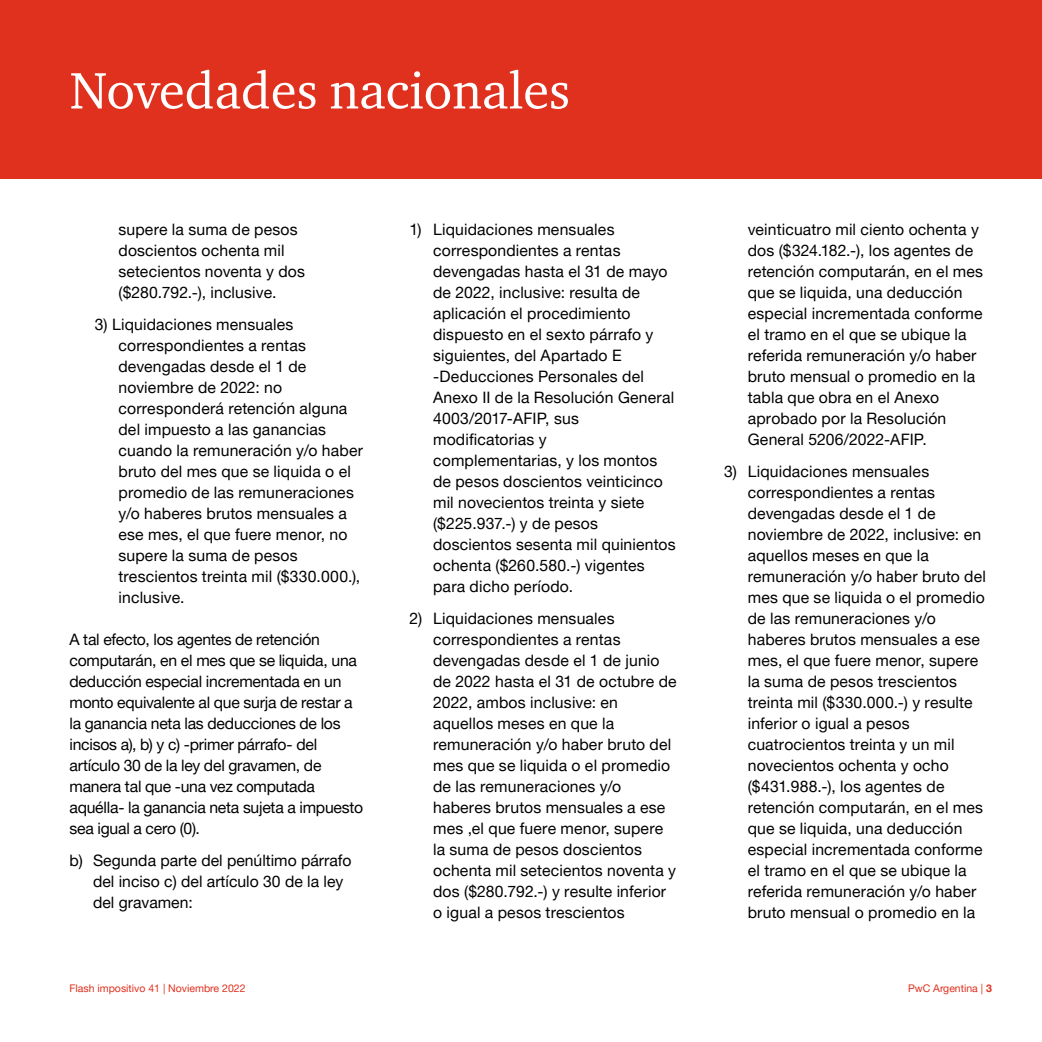
<style>
.page{position:relative;width:1042px;height:1042px;background:#fff}
.page>*{position:absolute;margin:0;border:0;box-sizing:border-box;transform-origin:0 0}
.t1{font:52.5px "ITC Charter Com";color:#fff}
.t2{font:15.75px/21px "Helvetica Neue LT Pro";letter-spacing:.01em;color:#000}
.t3{font:15.75px/21px "Helvetica Neue LT Pro";letter-spacing:-.015em;color:#000}
.t4{font:10.5px "Helvetica Neue LT Pro";color:#e0301e}
.s1{font-weight:700}
</style>
<div class="page">
<div style="left:0;top:0;width:1042px;height:179px;background:#e0301e"></div>
<h1 class="t1" style="left:70px;top:58px;width:502px">Novedades nacionales</h1>
<p class="t2" style="left:118px;top:219px;width:188px">supere la suma de pesos doscientos ochenta mil setecientos noventa y dos ($280.792.-), inclusive.</p>
<p class="t2" style="left:118px;top:313px;width:246px;text-indent:-24px">3) Liquidaciones mensuales correspondientes a rentas devengadas desde el 1 de noviembre de 2022: no corresponderá retención alguna del impuesto a las ganancias cuando la remuneración y/o haber bruto del mes que se liquida o el promedio de las remuneraciones y/o haberes brutos mensuales a ese mes, el que fuere menor, no supere la suma de pesos trescientos treinta mil ($330.000.), inclusive.</p>
<p class="t3" style="left:69px;top:628px;width:295px">A tal efecto, los agentes de retención computarán, en el mes que se liquida, una deducción especial incrementada en un monto equivalente al que surja de restar a la ganancia neta las deducciones de los incisos a), b) y c) -primer párrafo- del artículo 30 de la ley del gravamen, de manera tal que -una vez computada aquélla- la ganancia neta sujeta a impuesto sea igual a cero (0).</p>
<p class="t2" style="left:93px;top:849px;width:260px;text-indent:-24px">b) Segunda parte del penúltimo párrafo del inciso c) del artículo 30 de la ley del gravamen:</p>
<p class="t2" style="left:433px;top:219px;width:244px;text-indent:-24px">1) Liquidaciones mensuales correspondientes a rentas devengadas hasta el 31 de mayo de 2022, inclusive: resulta de aplicación el procedimiento dispuesto en el sexto párrafo y siguientes, del Apartado E -Deducciones Personales del<br>Anexo II de la Resolución General<br>4003/2017-AFIP, sus modificatorias y complementarias, y los montos de pesos doscientos veinticinco mil novecientos treinta y siete ($225.937.-) y de pesos doscientos sesenta mil quinientos ochenta ($260.580.-) vigentes para dicho período.</p>
<p class="t2" style="left:433px;top:607px;width:245px;text-indent:-24px">2) Liquidaciones mensuales correspondientes a rentas devengadas desde el 1 de junio de 2022 hasta el 31 de octubre de<br>2022, ambos inclusive: en aquellos meses en que la remuneración y/o haber bruto del mes que se liquida o el promedio de las remuneraciones y/o haberes brutos mensuales a ese mes ,el que fuere menor, supere la suma de pesos doscientos ochenta mil setecientos noventa y dos ($280.792.-) y resulte inferior o igual a pesos trescientos</p>
<p class="t2" style="left:748px;top:219px;width:237px">veinticuatro mil ciento ochenta y dos ($324.182.-), los agentes de retención computarán, en el mes que se liquida, una deducción especial incrementada conforme el tramo en el que se ubique la referida remuneración y/o haber bruto mensual o promedio en la tabla que obra en el Anexo aprobado por la Resolución<br>General 5206/2022-AFIP.</p>
<p class="t2" style="left:748px;top:460px;width:240px;text-indent:-24px">3) Liquidaciones mensuales correspondientes a rentas devengadas desde el 1 de noviembre de 2022, inclusive: en aquellos meses en que la remuneración y/o haber bruto del mes que se liquida o el promedio de las remuneraciones y/o haberes brutos mensuales a ese mes, el que fuere menor, supere la suma de pesos trescientos treinta mil ($330.000.-) y resulte inferior o igual a pesos cuatrocientos treinta y un mil novecientos ochenta y ocho ($431.988.-), los agentes de retención computarán, en el mes que se liquida, una deducción especial incrementada conforme el tramo en el que se ubique la referida remuneración y/o haber bruto mensual o promedio en la</p>
<p class="t4" style="left:69px;top:982px;width:178px">Flash impositivo 41 | Noviembre 2022</p>
<p class="t4" style="left:908px;top:982px;width:85px">PwC Argentina | <span class="s1">3</span></p>
</div>
